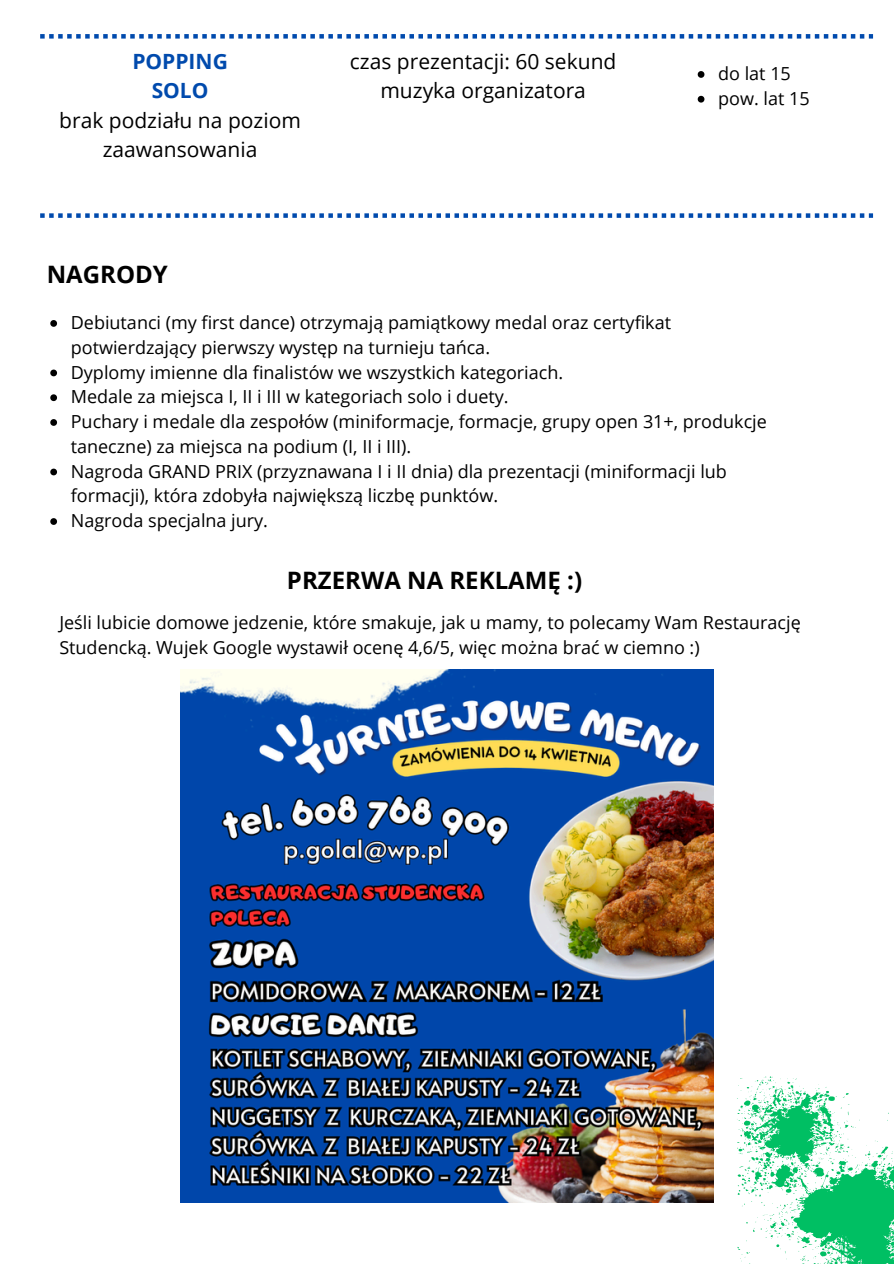
<style>
.page{position:relative;width:894px;height:1264px;background:#fff}
.page>*{position:absolute;margin:0;border:0;box-sizing:border-box;transform-origin:0 0}
.t1{font:700 24px "Open Sans";color:#000}
.t2{font:21px/29.2px "Open Sans";color:#000;text-align:center}
.t3{font:18px/24.8px "Open Sans";color:#000}
.s1{font-weight:700;color:#004aad}
</style>
<div class="page">
<svg style="left:737px;top:1076px;width:156px;height:187px"></svg>
<svg style="left:40px;top:213px;width:832px;height:5px"></svg>
<svg style="left:40px;top:34px;width:832px;height:5px"></svg>
<img style="left:180px;top:669px;width:533px;height:533px">
<svg style="left:50px;top:320px;width:7px;height:7px"></svg>
<svg style="left:50px;top:369px;width:7px;height:7px"></svg>
<svg style="left:50px;top:394px;width:7px;height:7px"></svg>
<svg style="left:50px;top:419px;width:7px;height:7px"></svg>
<svg style="left:50px;top:468px;width:7px;height:7px"></svg>
<svg style="left:50px;top:518px;width:7px;height:7px"></svg>
<svg style="left:697px;top:71px;width:7px;height:7px"></svg>
<svg style="left:697px;top:96px;width:7px;height:7px"></svg>
<p class="t2" style="left:59px;top:46px;width:243px"><span class="s1">POPPING<br>SOLO<br></span>brak podziału na poziom zaawansowania</p>
<p class="t2" style="left:350px;top:46px;width:268px">czas prezentacji: 60 sekund muzyka organizatora</p>
<p class="t3" style="left:718px;top:61px;width:74px">do lat 15</p>
<p class="t3" style="left:718px;top:85px;width:93px">pow. lat 15</p>
<p class="t1" style="left:47px;top:257px;width:123px">NAGRODY</p>
<h2 class="t3" style="left:71px;top:310px;width:601px">Debiutanci (my first dance) otrzymają pamiątkowy medal oraz certyfikat potwierdzający pierwszy występ na turnieju tańca.</h2>
<h2 class="t3" style="left:71px;top:359px;width:494px">Dyplomy imienne dla finalistów we wszystkich kategoriach.</h2>
<p class="t3" style="left:71px;top:384px;width:439px">Medale za miejsca I, II i III w kategoriach solo i duety.</p>
<p class="t3" style="left:71px;top:409px;width:697px">Puchary i medale dla zespołów (miniformacje, formacje, grupy open 31+, produkcje taneczne) za miejsca na podium (I, II i III).</p>
<p class="t3" style="left:71px;top:458px;width:657px">Nagroda GRAND PRIX (przyznawana I i II dnia) dla prezentacji (miniformacji lub formacji), która zdobyła największą liczbę punktów.</p>
<h1 class="t3" style="left:71px;top:508px;width:199px">Nagroda specjalna jury.</h1>
<p class="t1" style="left:287px;top:563px;width:296px">PRZERWA NA REKLAMĘ :)</p>
<p class="t3" style="left:59px;top:609px;width:742px">Jeśli lubicie domowe jedzenie, które smakuje, jak u mamy, to polecamy Wam Restaurację<br>Studencką. Wujek Google wystawił ocenę 4,6/5, więc można brać w ciemno :)</p>
</div>
